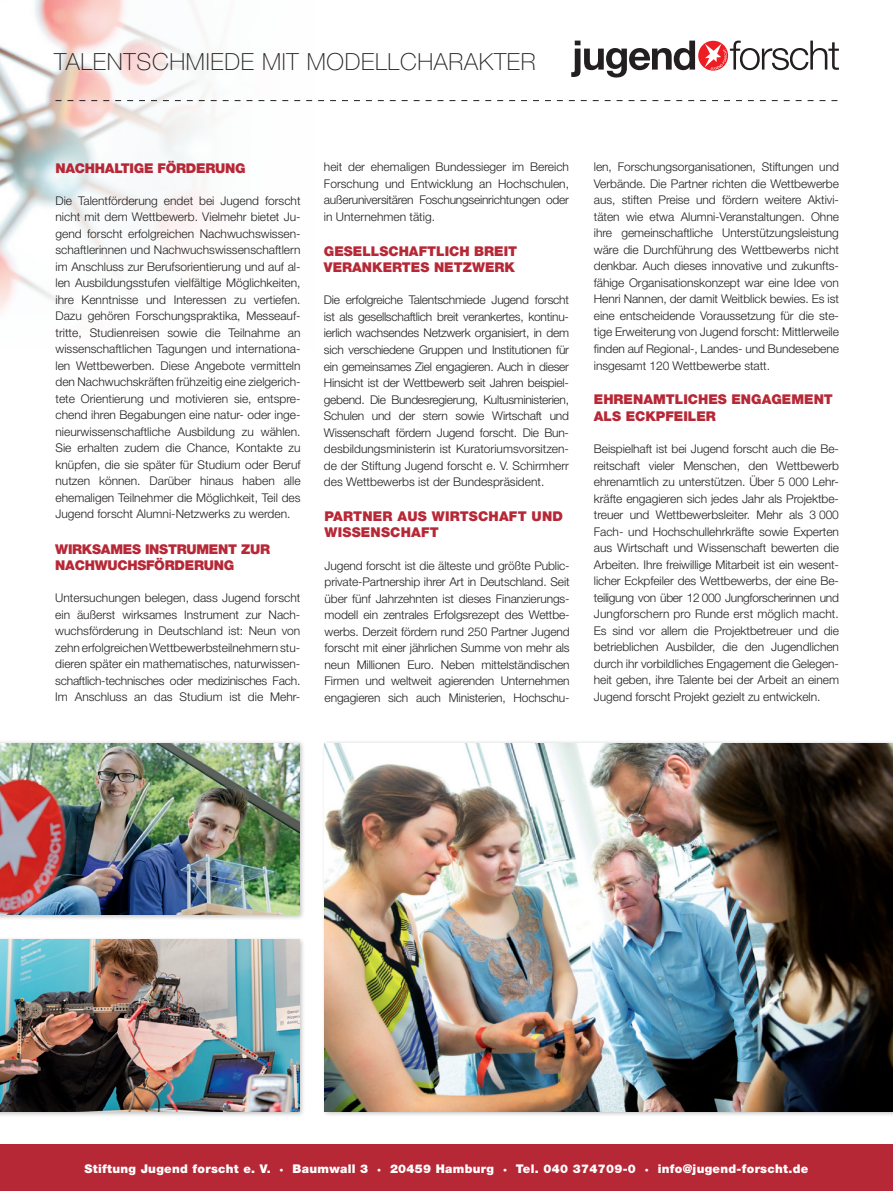
<style>
.page{position:relative;width:893px;height:1191px;background:#fff}
.page>*{position:absolute;margin:0;border:0;box-sizing:border-box;transform-origin:0 0}
.t1{font:100 23.55px "Helvetica Neue LT";letter-spacing:.03em;color:#231f20}
.t2{font:900 13.5px/16.5px "Helvetica Neue LT";color:#b72837}
.t3{font:900 13.5px/16.5px "Helvetica Neue LT";letter-spacing:-.02em;color:#b72837}
.t4{font:300 12px/16.5px "Helvetica Neue LT";letter-spacing:-.005em;color:#231f20;text-align:justify}
.t5{font:900 12px "Helvetica Neue LT";letter-spacing:.025em;color:#fff}
</style>
<div class="page">
<svg style="left:0;top:0;width:312px;height:145px"></svg>
<svg style="left:0;top:145px;width:207px;height:53px;fill:#f4f6f7"></svg>
<svg style="left:0;top:198px;width:205px;height:113px"></svg>
<div style="left:0;top:1144px;width:893px;height:47px;background:#b72837"></div>
<svg style="left:56px;top:100px;width:781px;height:1px"></svg>
<div style="left:698px;top:41px;width:30px;height:30px;background:#ee1d23;border-radius:50%"></div>
<svg style="left:571px;top:41px;width:124px;height:37px"></svg>
<svg style="left:705px;top:41px;width:134px;height:29px"></svg>
<div style="left:0;top:740px;width:306px;height:181px;background:#231f20;opacity:.3"></div>
<img style="left:0;top:743px;width:299px;height:171px">
<div style="left:0;top:936px;width:306px;height:181px;background:#231f20;opacity:.3"></div>
<img style="left:0;top:939px;width:299px;height:172px">
<div style="left:322px;top:740px;width:571px;height:377px;background:#231f20;opacity:.3"></div>
<img style="left:325px;top:743px;width:568px;height:368px">
<h1 class="t1" style="left:54px;top:48px;width:483px">TALENTSCHMIEDE MIT MODELLCHARAKTER</h1>
<p class="t3" style="left:56px;top:159px;width:192px">NACHHALTIGE FÖRDERUNG</p>
<p class="t4" style="left:56px;top:192px;width:247px">Die Talentförderung endet bei Jugend forscht nicht mit dem Wettbewerb. Vielmehr bietet Ju&shy;gend forscht erfolgreichen Nachwuchswissen&shy;schaftlerinnen und Nachwuchswissenschaftlern im Anschluss zur Berufsorientierung und auf al&shy;len Ausbildungsstufen vielfältige Möglichkeiten, ihre Kenntnisse und Interessen zu vertiefen.<br>Dazu gehören Forschungspraktika, Messeauf&shy;tritte, Studienreisen sowie die Teilnahme an wissenschaftlichen Tagungen und internationa&shy;len Wettbewerben. Diese Angebote vermitteln den Nachwuchskräften frühzeitig eine zielgerich&shy;tete Orientierung und motivieren sie, entspre&shy;chend ihren Begabungen eine natur- oder inge&shy;nieurwissenschaftliche Ausbildung zu wählen.<br>Sie erhalten zudem die Chance, Kontakte zu knüpfen, die sie später für Studium oder Beruf nutzen können. Darüber hinaus haben alle ehemaligen Teilnehmer die Möglichkeit, Teil des Jugend forscht Alumni-Netzwerks zu werden.</p>
<p class="t3" style="left:55px;top:540px;width:216px">WIRKSAMES INSTRUMENT ZUR<br>NACHWUCHSFÖRDERUNG</p>
<p class="t4" style="left:55px;top:589px;width:247px">Untersuchungen belegen, dass Jugend forscht ein äußerst wirksames Instrument zur Nach&shy;wuchsförderung in Deutschland ist: Neun von zehn erfolgreichen Wettbewerbsteilnehmern stu&shy;dieren später ein mathematisches, naturwissen&shy;schaftlich-technisches oder medizinisches Fach.<br>Im Anschluss an das Studium ist die Mehr-</p>
<p class="t4" style="left:324px;top:159px;width:247px">heit der ehemaligen Bundessieger im Bereich Forschung und Entwicklung an Hochschulen, außeruniversitären Foschungseinrichtungen oder in Unternehmen tätig.</p>
<p class="t2" style="left:324px;top:242px;width:195px">GESELLSCHAFTLICH BREIT<br>VERANKERTES NETZWERK</p>
<p class="t4" style="left:324px;top:292px;width:247px">Die erfolgreiche Talentschmiede Jugend forscht ist als gesellschaftlich breit verankertes, kontinu&shy;ierlich wachsendes Netzwerk organisiert, in dem sich verschiedene Gruppen und Institutionen für ein gemeinsames Ziel engagieren. Auch in dieser Hinsicht ist der Wettbewerb seit Jahren beispiel&shy;gebend. Die Bundesregierung, Kultusministerien, Schulen und der stern sowie Wirtschaft und Wissenschaft fördern Jugend forscht. Die Bun&shy;desbildungsministerin ist Kuratoriumsvorsitzen&shy;de der Stiftung Jugend forscht e. V. Schirmherr des Wettbewerbs ist der Bundespräsident.</p>
<p class="t2" style="left:325px;top:508px;width:240px">PARTNER AUS WIRTSCHAFT UND<br>WISSENSCHAFT</p>
<p class="t4" style="left:325px;top:557px;width:247px">Jugend forscht ist die älteste und größte Public&shy;private-Partnership ihrer Art in Deutschland. Seit über fünf Jahrzehnten ist dieses Finanzierungs&shy;modell ein zentrales Erfolgsrezept des Wettbe&shy;werbs. Derzeit fördern rund 250 Partner Jugend forscht mit einer jährlichen Summe von mehr als neun Millionen Euro. Neben mittelständischen Firmen und weltweit agierenden Unternehmen engagieren sich auch Ministerien, Hochschu-</p>
<p class="t4" style="left:594px;top:159px;width:247px">len, Forschungsorganisationen, Stiftungen und Verbände. Die Partner richten die Wettbewerbe aus, stiften Preise und fördern weitere Aktivi&shy;täten wie etwa Alumni-Veranstaltungen. Ohne ihre gemeinschaftliche Unterstützungsleistung wäre die Durchführung des Wettbewerbs nicht denkbar. Auch dieses innovative und zukunfts&shy;fähige Organisationskonzept war eine Idee von Henri Nannen, der damit Weitblick bewies. Es ist eine entscheidende Voraussetzung für die ste&shy;tige Erweiterung von Jugend forscht: Mittlerweile finden auf Regional-, Landes- und Bundesebene insgesamt 120 Wettbewerbe statt.</p>
<p class="t2" style="left:594px;top:391px;width:241px">EHRENAMTLICHES ENGAGEMENT<br>ALS ECKPFEILER</p>
<p class="t4" style="left:594px;top:440px;width:247px">Beispielhaft ist bei Jugend forscht auch die Be&shy;reitschaft vieler Menschen, den Wettbewerb ehrenamtlich zu unterstützen. Über 5 000 Lehr&shy;kräfte engagieren sich jedes Jahr als Projektbe&shy;treuer und Wettbewerbsleiter. Mehr als 3 000<br>Fach- und Hochschullehrkräfte sowie Experten aus Wirtschaft und Wissenschaft bewerten die Arbeiten. Ihre freiwillige Mitarbeit ist ein wesent&shy;licher Eckpfeiler des Wettbewerbs, der eine Be&shy;teiligung von über 12 000 Jungforscherinnen und Jungforschern pro Runde erst möglich macht.<br>Es sind vor allem die Projektbetreuer und die betrieblichen Ausbilder, die den Jugendlichen durch ihr vorbildliches Engagement die Gelegen&shy;heit geben, ihre Talente bei der Arbeit an einem Jugend forscht Projekt gezielt zu entwickeln.</p>
<p class="t5" style="left:85px;top:1161px;width:725px">Stiftung Jugend forscht e. V. · Baumwall 3 · 20459 Hamburg · Tel. 040 374709-0 · info@jugend-forscht.de</p>
</div>
